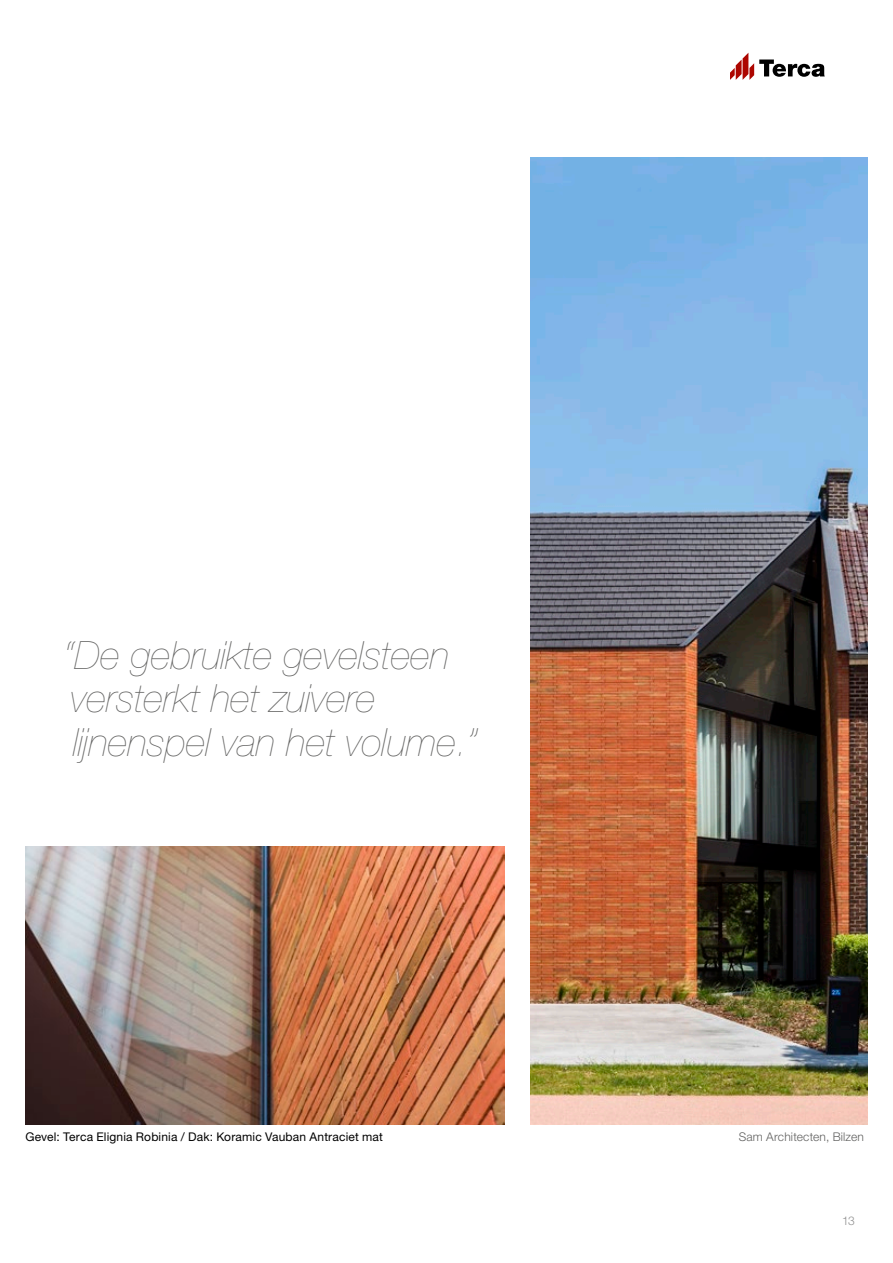
<style>
.page{position:relative;width:893px;height:1263px;background:#fff}
.page>*{position:absolute;margin:0;border:0;box-sizing:border-box;transform-origin:0 0}
.t1{font:italic 200 39px/43.5px "Helvetica Neue LT Std";color:#626261}
.t2{font:12px "Helvetica Neue LT Std";letter-spacing:.01em;color:#000}
.t3{font:300 12px "Helvetica Neue LT Std";letter-spacing:.015em;color:#626261}
.t4{font:300 12px "Helvetica Neue LT Std";color:#919191}
</style>
<div class="page">
<svg style="left:730px;top:53px;width:95px;height:27px"></svg>
<img style="left:530px;top:158px;width:337px;height:966px">
<img style="left:26px;top:846px;width:479px;height:278px">
<p class="t1" style="left:64px;top:633px;width:416px">“De gebruikte gevelsteen versterkt het zuivere lijnenspel van het volume.”</p>
<p class="t2" style="left:26px;top:1130px;width:359px">Gevel: Terca Elignia Robinia / Dak: Koramic Vauban Antraciet mat</p>
<p class="t3" style="left:739px;top:1129px;width:127px">Sam Architecten, Bilzen</p>
<p class="t4" style="left:842px;top:1213px;width:14px">13</p>
</div>
